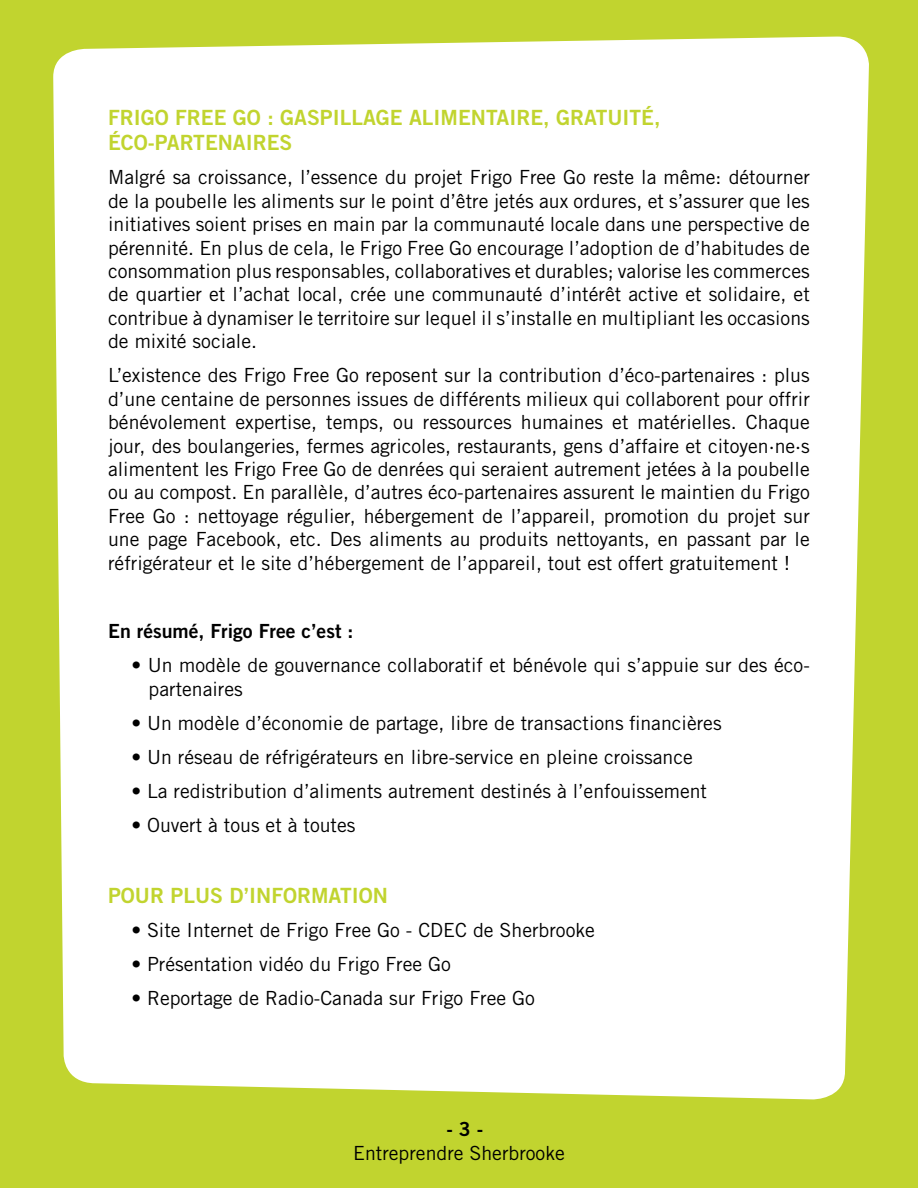
<style>
.page{position:relative;width:918px;height:1188px;background:#c1d42f}
.page>*{position:absolute;margin:0;border:0;box-sizing:border-box;transform-origin:0 0}
.t1{font:21px/25.2px "Trade Gothic Bold Two";color:#c1d42f}
.t2{font:19.5px/23.4px "Trade Gothic";color:#000;text-align:justify}
.t3{font:19.5px "Trade Gothic Bold Two";color:#000}
</style>
<div class="page">
<div style="left:53px;top:37px;width:816px;height:1062px;background:#fff"></div>
<p class="t1" style="left:108px;top:105px;width:554px">FRIGO FREE GO : GASPILLAGE ALIMENTAIRE, GRATUITÉ,<br>ÉCO-PARTENAIRES</p>
<p class="t2" style="left:108px;top:166px;width:703px">Malgré sa croissance, l’essence du projet Frigo Free Go reste la même: détourner de la poubelle les aliments sur le point d’être jetés aux ordures, et s’assurer que les initiatives soient prises en main par la communauté locale dans une perspective de pérennité. En plus de cela, le Frigo Free Go encourage l’adoption de d’habitudes de consommation plus responsables, collaboratives et durables; valorise les commerces de quartier et l’achat local, crée une communauté d’intérêt active et solidaire, et contribue à dynamiser le territoire sur lequel il s’installe en multipliant les occasions de mixité sociale.</p>
<p class="t2" style="left:108px;top:364px;width:703px">L’existence des Frigo Free Go reposent sur la contribution d’éco-partenaires : plus d’une centaine de personnes issues de différents milieux qui collaborent pour offrir bénévolement expertise, temps, ou ressources humaines et matérielles. Chaque jour, des boulangeries, fermes agricoles, restaurants, gens d’affaire et citoyen·ne·s alimentent les Frigo Free Go de denrées qui seraient autrement jetées à la poubelle ou au compost. En parallèle, d’autres éco-partenaires assurent le maintien du Frigo Free Go : nettoyage régulier, hébergement de l’appareil, promotion du projet sur une page Facebook, etc. Des aliments au produits nettoyants, en passant par le réfrigérateur et le site d’hébergement de l’appareil, tout est offert gratuitement !</p>
<p class="t3" style="left:108px;top:619px;width:247px">En résumé, Frigo Free c’est :</p>
<p class="t2" style="left:149px;top:653px;width:663px;text-indent:-17px">• Un modèle de gouvernance collaboratif et bénévole qui s’appuie sur des éco&shy;partenaires</p>
<p class="t2" style="left:131px;top:711px;width:592px">• Un modèle d’économie de partage, libre de transactions financières</p>
<p class="t2" style="left:131px;top:745px;width:563px">• Un réseau de réfrigérateurs en libre-service en pleine croissance</p>
<p class="t2" style="left:131px;top:779px;width:577px">• La redistribution d’aliments autrement destinés à l’enfouissement</p>
<p class="t2" style="left:131px;top:814px;width:226px">• Ouvert à tous et à toutes</p>
<p class="t1" style="left:108px;top:882px;width:282px">POUR PLUS D’INFORMATION</p>
<p class="t2" style="left:131px;top:918px;width:465px">• Site Internet de Frigo Free Go - CDEC de Sherbrooke</p>
<p class="t2" style="left:131px;top:952px;width:321px">• Présentation vidéo du Frigo Free Go</p>
<p class="t2" style="left:131px;top:986px;width:405px">• Reportage de Radio-Canada sur Frigo Free Go</p>
<p class="t3" style="left:447px;top:1117px;width:38px">- 3 -</p>
<p class="t2" style="left:353px;top:1141px;width:213px">Entreprendre Sherbrooke</p>
</div>
